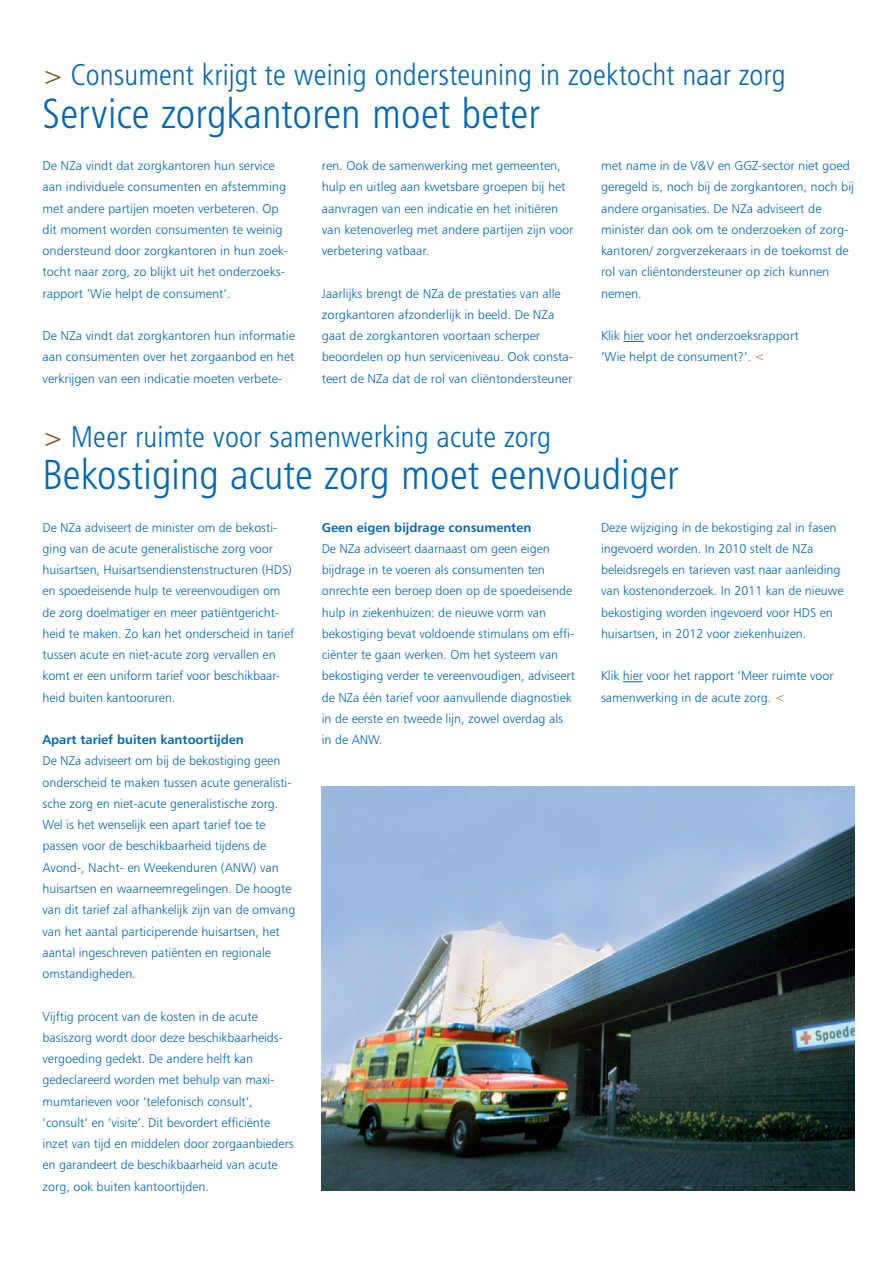
<style>
.page{position:relative;width:893px;height:1263px;background:#fff}
.page>*{position:absolute;margin:0;border:0;box-sizing:border-box;transform-origin:0 0}
.t1{font:42px "Humanist 777 BT Light Condensed B";letter-spacing:.005em;color:#0166b3}
.t2{font:30px "Humanist 777 BT Light Condensed B";letter-spacing:.005em;color:#0166b3}
.t3{font:12.75px/21.3px "Humanist 777 BT Light B";color:#0166b3}
.t4{font:12.75px "Humanist 777 BT Bold B";color:#0166b3}
.s1{font-family:"Humanist 777 BT Roman Condensed B";font-size:25.5px;color:#7f5619}
.s2{color:#7f5619}
</style>
<div class="page">
<svg style="left:623px;top:341px;width:21px;height:1px"></svg>
<svg style="left:623px;top:681px;width:20px;height:1px"></svg>
<img style="left:322px;top:787px;width:533px;height:403px">
<h2 class="t2" style="left:43px;top:56px;width:745px"><span class="s1">&gt;</span> Consument krijgt te weinig ondersteuning in zoektocht naar zorg</h2>
<h1 class="t1" style="left:43px;top:87px;width:498px">Service zorgkantoren moet beter</h1>
<p class="t3" style="left:43px;top:155px;width:247px">De NZa vindt dat zorgkantoren hun service aan individuele consumenten en afstemming met andere partijen moeten verbeteren. Op dit moment worden consumenten te weinig ondersteund door zorgkantoren in hun zoek&shy;tocht naar zorg, zo blijkt uit het onderzoeks&shy;rapport ‘Wie helpt de consument’.</p>
<p class="t3" style="left:43px;top:325px;width:254px;text-align:justify">De NZa vindt dat zorgkantoren hun informatie aan consumenten over het zorgaanbod en het verkrijgen van een indicatie moeten verbete-</p>
<p class="t3" style="left:322px;top:155px;width:253px">ren. Ook de samenwerking met gemeenten, hulp en uitleg aan kwetsbare groepen bij het aanvragen van een indicatie en het initiëren van ketenoverleg met andere partijen zijn voor verbetering vatbaar.</p>
<p class="t3" style="left:322px;top:282px;width:253px">Jaarlijks brengt de NZa de prestaties van alle zorgkantoren afzonderlijk in beeld. De NZa gaat de zorgkantoren voortaan scherper beoordelen op hun serviceniveau. Ook consta&shy;teert de NZa dat de rol van cliëntondersteuner</p>
<p class="t3" style="left:601px;top:155px;width:255px">met name in de V&amp;V en GGZ-sector niet goed geregeld is, noch bij de zorgkantoren, noch bij andere organisaties. De NZa adviseert de minister dan ook om te onderzoeken of zorg&shy;kantoren/ zorgverzekeraars in de toekomst de rol van cliëntondersteuner op zich kunnen nemen.</p>
<p class="t3" style="left:601px;top:325px;width:199px">Klik hier voor het onderzoeksrapport ‘Wie helpt de consument?’. <span class="s2">&lt;</span></p>
<h2 class="t2" style="left:43px;top:418px;width:510px"><span class="s1">&gt;</span> Meer ruimte voor samenwerking acute zorg</h2>
<h1 class="t1" style="left:43px;top:449px;width:637px">Bekostiging acute zorg moet eenvoudiger</h1>
<p class="t3" style="left:43px;top:516px;width:253px">De NZa adviseert de minister om de bekosti&shy;ging van de acute generalistische zorg voor huisartsen, Huisartsendienstenstructuren (HDS) en spoedeisende hulp te vereenvoudigen om de zorg doelmatiger en meer patiëntgericht&shy;heid te maken. Zo kan het onderscheid in tarief tussen acute en niet-acute zorg vervallen en komt er een uniform tarief voor beschikbaar&shy;heid buiten kantooruren.</p>
<p class="t4" style="left:43px;top:732px;width:203px">Apart tarief buiten kantoortijden</p>
<p class="t3" style="left:43px;top:750px;width:254px">De NZa adviseert om bij de bekostiging geen onderscheid te maken tussen acute generalisti&shy;sche zorg en niet-acute generalistische zorg.<br>Wel is het wenselijk een apart tarief toe te passen voor de beschikbaarheid tijdens de Avond-, Nacht- en Weekenduren (ANW) van huisartsen en waarneemregelingen. De hoogte van dit tarief zal afhankelijk zijn van de omvang van het aantal participerende huisartsen, het aantal ingeschreven patiënten en regionale omstandigheden.</p>
<p class="t3" style="left:43px;top:1005px;width:253px">Vijftig procent van de kosten in de acute basiszorg wordt door deze beschikbaarheids&shy;vergoeding gedekt. De andere helft kan gedeclareerd worden met behulp van maxi&shy;mumtarieven voor ‘telefonisch consult’, ‘consult’ en ‘visite’. Dit bevordert efficiënte inzet van tijd en middelen door zorgaanbieders en garandeert de beschikbaarheid van acute zorg, ook buiten kantoortijden.</p>
<p class="t4" style="left:322px;top:519px;width:211px">Geen eigen bijdrage consumenten</p>
<p class="t3" style="left:322px;top:537px;width:255px">De NZa adviseert daarnaast om geen eigen bijdrage in te voeren als consumenten ten onrechte een beroep doen op de spoedeisende hulp in ziekenhuizen: de nieuwe vorm van bekostiging bevat voldoende stimulans om effi&shy;ciënter te gaan werken. Om het systeem van bekostiging verder te vereenvoudigen, adviseert de NZa één tarief voor aanvullende diagnostiek in de eerste en tweede lijn, zowel overdag als in de ANW.</p>
<p class="t3" style="left:601px;top:516px;width:244px">Deze wijziging in de bekostiging zal in fasen ingevoerd worden. In 2010 stelt de NZa beleidsregels en tarieven vast naar aanleiding van kostenonderzoek. In 2011 kan de nieuwe bekostiging worden ingevoerd voor HDS en huisartsen, in 2012 voor ziekenhuizen.</p>
<p class="t3" style="left:601px;top:665px;width:234px">Klik hier voor het rapport ‘Meer ruimte voor samenwerking in de acute zorg. <span class="s2">&lt;</span></p>
</div>
